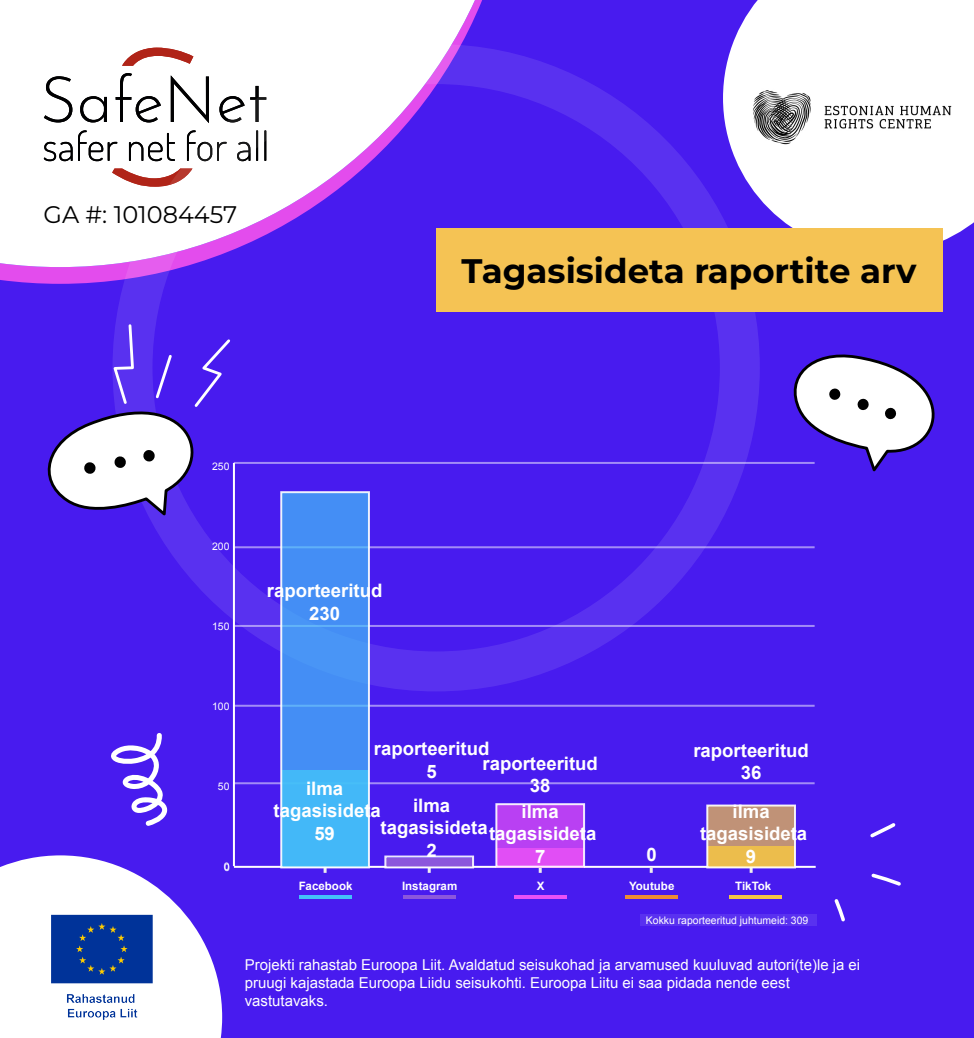
<style>
.page{position:relative;width:974px;height:1038px;background:#481bef}
.page>*{position:absolute;margin:0;border:0;box-sizing:border-box;transform-origin:0 0}
.t1{font:700 34px "Montserrat";color:#000}
.t2{font:24px "Montserrat";color:#000}
.t3{font:700 18.6px/22.2px "Arial";color:#fff;text-align:center}
.t4{font:15px/18px "Arial";color:#fff}
.t5{font:700 11.6px "Arial";color:#fff}
.t6{font:10.4px "Arial";color:#fff}
</style>
<div class="page">
<svg style="left:0;top:0;width:482px;height:284px"></svg>
<svg style="left:0;top:0;width:475px;height:267px;fill:#fff"></svg>
<svg style="left:44px;top:48px;width:222px;height:139px;background:#e1dcdb"></svg>
<svg style="left:723px;top:0;width:251px;height:241px;background:#ede9fc"></svg>
<div style="left:113px;top:44px;width:647px;height:647px;border:40px solid #fff;border-radius:50%"></div>
<svg style="left:0;top:855px;width:222px;height:183px;fill:#fff"></svg>
<div style="left:436px;top:229px;width:507px;height:83px;background:#f5c354"></div>
<img style="left:39px;top:903px;width:126px;height:127px">
<svg style="left:111px;top:733px;width:56px;height:93px"></svg>
<svg style="left:47px;top:323px;width:186px;height:197px"></svg>
<svg style="left:793px;top:354px;width:142px;height:118px"></svg>
<svg style="left:835px;top:899px;width:10px;height:23px"></svg>
<svg style="left:872px;top:873px;width:29px;height:13px"></svg>
<svg style="left:870px;top:823px;width:26px;height:15px"></svg>
<img style="left:745px;top:82px;width:215px;height:70px">
<div style="left:640px;top:915px;width:177px;height:11px;background:#5931f0"></div>
<hr style="left:233px;top:463px;width:2px;height:403px;background:#fff">
<hr style="left:234px;top:866px;width:582px;height:2px;background:#fff">
<svg style="left:324px;top:868px;width:3px;height:5px"></svg>
<svg style="left:428px;top:868px;width:3px;height:5px"></svg>
<svg style="left:539px;top:868px;width:3px;height:5px"></svg>
<svg style="left:650px;top:868px;width:3px;height:5px"></svg>
<svg style="left:750px;top:868px;width:3px;height:5px"></svg>
<hr style="left:299px;top:896px;width:52px;height:3px;background:#43c1f9">
<hr style="left:403px;top:896px;width:52px;height:3px;background:#8c57dc">
<div style="left:386px;top:858px;width:86px;height:8px;background:#8c57dc"></div>
<hr style="left:514px;top:896px;width:52px;height:3px;background:#ea51f6">
<hr style="left:625px;top:896px;width:52px;height:3px;background:#ee8d34">
<hr style="left:730px;top:896px;width:52px;height:3px;background:#f5c644">
<hr style="left:234px;top:782px;width:581px;height:2px;background:#fff">
<hr style="left:234px;top:705px;width:581px;height:2px;background:#fff">
<hr style="left:234px;top:625px;width:581px;height:2px;background:#fff">
<hr style="left:234px;top:546px;width:581px;height:2px;background:#fff">
<hr style="left:234px;top:462px;width:581px;height:2px;background:#fff">
<div style="left:281px;top:770px;width:88px;height:96px;background:#43b8f8"></div>
<div style="left:281px;top:492px;width:88px;height:278px;background:#448ef5"></div>
<div style="left:496px;top:804px;width:88px;height:44px;background:#b940f3"></div>
<div style="left:496px;top:848px;width:88px;height:20px;background:#e14ef5"></div>
<div style="left:707px;top:806px;width:88px;height:40px;background:#c09277"></div>
<div style="left:707px;top:846px;width:88px;height:21px;background:#ecbd4c"></div>
<div style="left:280px;top:491px;width:90px;height:377px;border:2px solid #fff"></div>
<div style="left:384px;top:856px;width:90px;height:12px;border:2px solid #fff"></div>
<div style="left:495px;top:803px;width:90px;height:65px;border:2px solid #fff"></div>
<div style="left:706px;top:805px;width:90px;height:63px;border:2px solid #fff"></div>
<h2 class="t2" style="left:44px;top:198px;width:195px">GA #: 101084457</h2>
<h1 class="t1" style="left:462px;top:248px;width:456px">Tagasisideta raportite arv</h1>
<p class="t6" style="left:212px;top:460px;width:19px">250</p>
<p class="t6" style="left:212px;top:540px;width:19px">200</p>
<p class="t6" style="left:212px;top:620px;width:19px">150</p>
<p class="t3" style="left:267px;top:580px;width:117px">raporteeritud<br>230</p>
<p class="t6" style="left:212px;top:700px;width:19px">100</p>
<p class="t6" style="left:218px;top:780px;width:13px">50</p>
<p class="t6" style="left:224px;top:860px;width:7px">0</p>
<p class="t3" style="left:374px;top:738px;width:117px">raporteeritud<br>5</p>
<p class="t3" style="left:693px;top:739px;width:117px">raporteeritud<br>36</p>
<p class="t3" style="left:482px;top:753px;width:117px">raporteeritud<br>38</p>
<p class="t3" style="left:274px;top:778px;width:109px">ilma tagasisideta<br>59</p>
<p class="t3" style="left:381px;top:795px;width:109px">ilma tagasisideta<br>2</p>
<p class="t3" style="left:489px;top:801px;width:109px">ilma tagasisideta<br>7</p>
<p class="t3" style="left:700px;top:801px;width:109px">ilma tagasisideta<br>9</p>
<p class="t3" style="left:647px;top:844px;width:12px">0</p>
<p class="t5" style="left:299px;top:878px;width:55px">Facebook</p>
<p class="t5" style="left:402px;top:878px;width:57px">Instagram</p>
<p class="t5" style="left:537px;top:878px;width:9px">X</p>
<p class="t5" style="left:629px;top:878px;width:47px">Youtube</p>
<p class="t5" style="left:735px;top:878px;width:38px">TikTok</p>
<p class="t6" style="left:646px;top:913px;width:164px">Kokku raporteeritud juhtumeid: 309</p>
<p class="t4" style="left:245px;top:956px;width:617px">Projekti rahastab Euroopa Liit. Avaldatud seisukohad ja arvamused kuuluvad autori(te)le ja ei pruugi kajastada Euroopa Liidu seisukohti. Euroopa Liitu ei saa pidada nende eest vastutavaks.</p>
</div>
